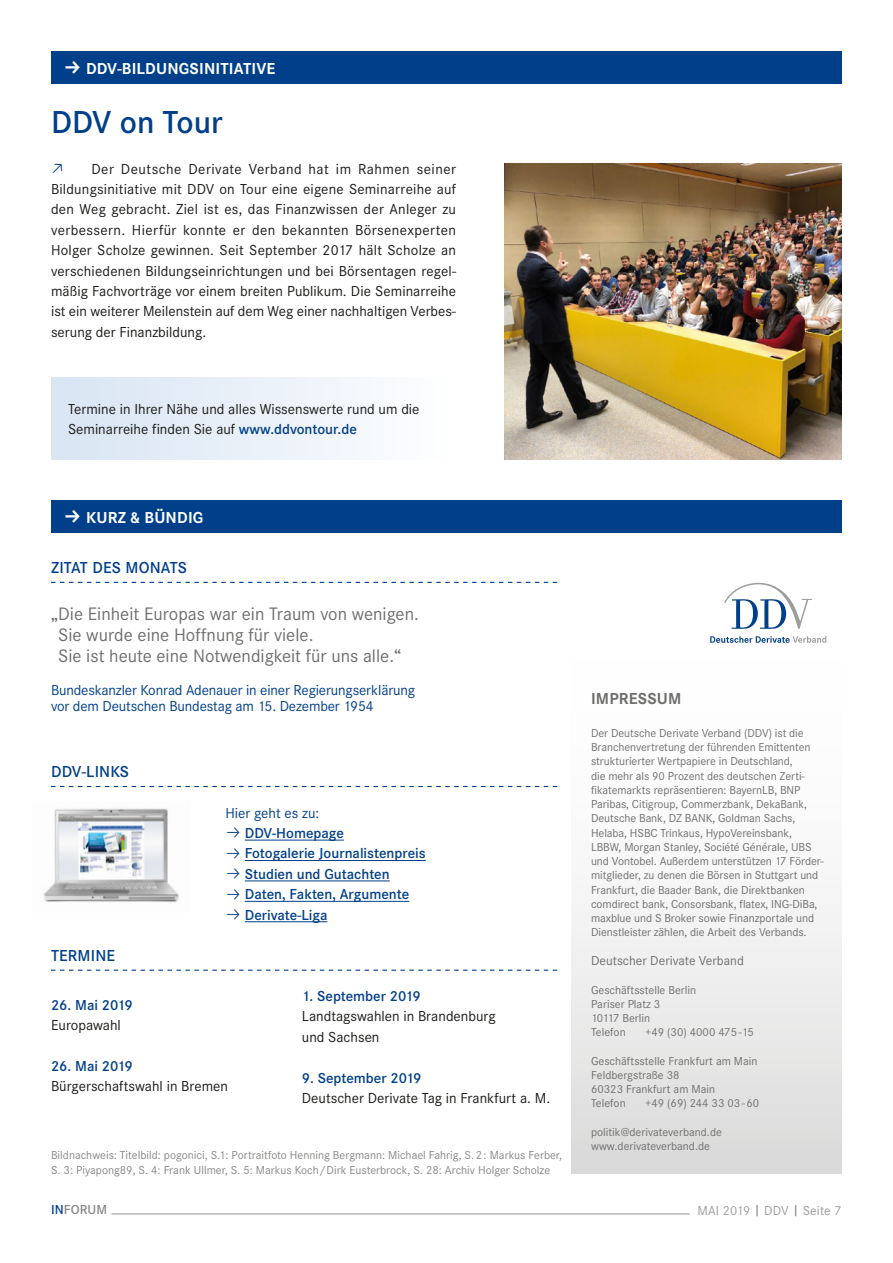
<style>
.page{position:relative;width:893px;height:1263px;background:#fff}
.page>*{position:absolute;margin:0;border:0;box-sizing:border-box;transform-origin:0 0}
.t1{font:33px "Corporate STOT Dem";color:#003f89}
.t2{font:18.75px/21px "Corporate STOT";color:#6f6f6e}
.t3{font:700 16.5px "Corporate STOT";letter-spacing:.01em;color:#fff}
.t4{font:16.5px "Corporate STOT Dem";letter-spacing:.01em;color:#003f89}
.t5{font:700 16.5px "Corporate STOT";letter-spacing:.01em;color:#6f6f6e}
.t6{font:15px/20.4px "Corporate STOT";color:#1a1a18}
.t7{font:15px/20.4px "Corporate STOT Dem";color:#003f89}
.t8{font:15px/16.5px "Corporate STOT";letter-spacing:-.01em;color:#003f89}
.t9{font:13.5px "Corporate STOT";color:#6f6f6e}
.t10{font:13.5px "Corporate STOT";letter-spacing:.01em;color:#9d9d9c}
.t11{font:13.5px "Corporate STOT Dem";letter-spacing:.01em;color:#878786}
.t12{font:12px/14.2px "Corporate STOT";letter-spacing:-.005em;color:#6f6f6e}
.t13{font:12px/14.2px "Corporate STOT";color:#878786}
.s1{color:#003f89}
.s2{font-family:"Corporate STOT Dem";color:#003f89}
.s3{font-family:"Corporate STOT Dem"}
.s4{color:#6f6f6e}
</style>
<div class="page">
<hr style="left:111px;top:1213px;width:579px;height:1px;background:#9d9d9c">
<img style="left:43px;top:808px;width:136px;height:94px">
<svg style="left:51px;top:582px;width:506px;height:1px"></svg>
<svg style="left:51px;top:786px;width:506px;height:1px"></svg>
<hr style="left:245px;top:840px;width:99px;height:1px;background:#003f89">
<hr style="left:245px;top:860px;width:181px;height:1px;background:#003f89">
<hr style="left:245px;top:881px;width:145px;height:1px;background:#003f89">
<hr style="left:245px;top:901px;width:164px;height:1px;background:#003f89">
<hr style="left:245px;top:921px;width:82px;height:1px;background:#003f89">
<div style="left:572px;top:561px;width:270px;height:613px;background:linear-gradient(to bottom,#fff,#e0e0df)"></div>
<svg style="left:51px;top:970px;width:506px;height:1px"></svg>
<svg style="left:724px;top:583px;width:88px;height:46px"></svg>
<svg style="left:710px;top:636px;width:116px;height:7px"></svg>
<div style="left:51px;top:51px;width:791px;height:33px;background:#003f89"></div>
<img style="left:504px;top:164px;width:338px;height:295px">
<div style="left:51px;top:378px;width:405px;height:81px;background:linear-gradient(to right,#d8e4f3,#fefeff)"></div>
<div style="left:51px;top:500px;width:791px;height:32px;background:#003f89"></div>
<h3 class="t3" style="left:86px;top:59px;width:191px">DDV-BILDUNGSINITIATIVE</h3>
<h1 class="t1" style="left:51px;top:103px;width:173px">DDV on Tour</h1>
<p class="t6" style="left:51px;top:158px;width:407px;text-align:justify"><span class="s1">□</span> Der Deutsche Derivate Verband hat im Rahmen seiner Bildungsinitiative mit DDV on Tour eine eigene Seminarreihe auf den Weg gebracht. Ziel ist es, das Finanzwissen der Anleger zu verbessern. Hierfür konnte er den bekannten Börsenexperten Holger Scholze gewinnen. Seit September 2017 hält Scholze an verschiedenen Bildungseinrichtungen und bei Börsentagen regel&shy;mäßig Fachvorträge vor einem breiten Publikum. Die Seminarreihe ist ein weiterer Meilenstein auf dem Weg einer nachhaltigen Verbes&shy;serung der Finanzbildung.</p>
<p class="t6" style="left:68px;top:399px;width:353px">Termine in Ihrer Nähe und alles Wissenswerte rund um die<br>Seminarreihe finden Sie auf <span class="s2">www.ddvontour.de</span></p>
<h3 class="t3" style="left:86px;top:508px;width:119px">KURZ &amp; BÜNDIG</h3>
<h3 class="t4" style="left:51px;top:558px;width:137px">ZITAT DES MONATS</h3>
<h2 class="t2" style="left:58px;top:603px;width:362px;text-indent:-7px"><span class="s3">„</span>Die Einheit Europas war ein Traum von wenigen.<br>Sie wurde eine Hoffnung für viele.<br>Sie ist heute eine Notwendigkeit für uns alle.<span class="s3">“</span></h2>
<p class="t8" style="left:51px;top:681px;width:366px">Bundeskanzler Konrad Adenauer in einer Regierungserklärung vor dem Deutschen Bundestag am 15. Dezember 1954</p>
<h3 class="t4" style="left:51px;top:762px;width:80px">DDV-LINKS</h3>
<p class="t8" style="left:225px;top:804px;width:95px">Hier geht es zu:</p>
<p class="t7" style="left:245px;top:823px;width:183px">DDV-Homepage<br>Fotogalerie Journalistenpreis<br>Studien und Gutachten<br>Daten, Fakten, Argumente<br>Derivate-Liga</p>
<h3 class="t4" style="left:51px;top:946px;width:66px">TERMINE</h3>
<p class="t7" style="left:51px;top:995px;width:83px">26. Mai 2019</p>
<p class="t6" style="left:51px;top:1015px;width:71px">Europawahl</p>
<p class="t7" style="left:51px;top:1056px;width:83px">26. Mai 2019</p>
<p class="t6" style="left:51px;top:1076px;width:179px">Bürgerschaftswahl in Bremen</p>
<p class="t7" style="left:302px;top:986px;width:120px">1. September 2019</p>
<p class="t6" style="left:302px;top:1006px;width:195px">Landtagswahlen in Brandenburg und Sachsen</p>
<p class="t7" style="left:302px;top:1067px;width:121px">9. September 2019</p>
<p class="t6" style="left:302px;top:1088px;width:250px">Deutscher Derivate Tag in Frankfurt a. M.</p>
<p class="t13" style="left:51px;top:1148px;width:513px">Bildnachweis: Titelbild: pogonici, S.1: Portraitfoto Henning Bergmann: Michael Fahrig, S.2: Markus Ferber,<br>S. 3: Piyapong89, S. 4: Frank Ullmer, S. 5: Markus Koch/Dirk Eusterbrock, S. 28: Archiv Holger Scholze</p>
<h3 class="t5" style="left:591px;top:689px;width:92px">IMPRESSUM</h3>
<p class="t12" style="left:591px;top:726px;width:234px">Der Deutsche Derivate Verband (DDV) ist die Branchenvertretung der führenden Emittenten strukturierter Wertpapiere in Deutschland,<br>die mehr als 90 Prozent des deutschen Zerti&shy;fikatemarkts repräsentieren: BayernLB, BNP Paribas, Citigroup, Commerzbank, DekaBank, Deutsche Bank, DZ BANK, Goldman Sachs, Helaba, HSBC Trinkaus, HypoVereinsbank, LBBW, Morgan Stanley, Société Générale, UBS und Vontobel. Außerdem unterstützen 17 Förder&shy;mitglieder, zu denen die Börsen in Stuttgart und Frankfurt, die Baader Bank, die Direktbanken comdirect bank, Consorsbank, flatex, ING-DiBa, maxblue und S Broker sowie Finanzportale und Dienstleister zählen, die Arbeit des Verbands.</p>
<p class="t9" style="left:591px;top:953px;width:154px">Deutscher Derivate Verband</p>
<p class="t12" style="left:591px;top:982px;width:107px">Geschäftsstelle Berlin<br>Pariser Platz 3<br>10117 Berlin<br>Telefon</p>
<p class="t12" style="left:645px;top:1025px;width:110px">+49 (30) 4000 475 - 15</p>
<p class="t12" style="left:591px;top:1054px;width:168px">Geschäftsstelle Frankfurt am Main<br>Feldbergstraße 38<br>60323 Frankfurt am Main<br>Telefon</p>
<p class="t12" style="left:645px;top:1096px;width:116px">+49 (69) 244 33 03 - 60</p>
<p class="t12" style="left:591px;top:1125px;width:132px">politik@derivateverband.de www.derivateverband.de</p>
<p class="t11" style="left:51px;top:1202px;width:58px"><span class="s1">IN</span>FORUM</p>
<p class="t10" style="left:697px;top:1202px;width:146px">MAI 2019 <span class="s4">|</span> DDV <span class="s4">|</span> Seite 7</p>
</div>
